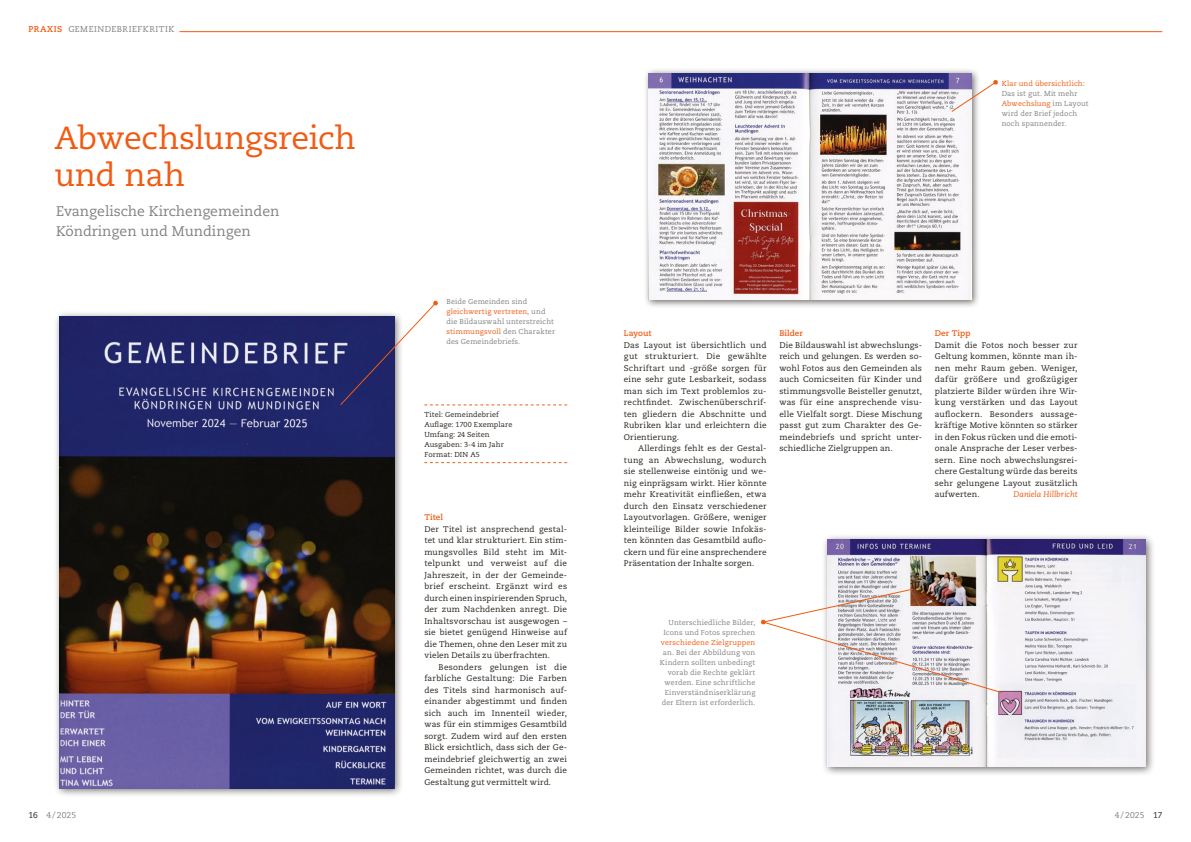
<style>
.page{position:relative;width:1191px;height:842px;background:#fff}
.page>*{position:absolute;margin:0;border:0;box-sizing:border-box;transform-origin:0 0}
.Kritik_Headline{font:32px/37px "Caecilia LT Std";letter-spacing:-.01em;color:#f15a12}
.Kritik_Vorspann{font:14px/20px "Caecilia LT Std";color:#838283}
.Rubrik_neu_links{font:8.5px "Caecilia LT Std";letter-spacing:.06em;color:#838283}
.Copy_ohne_Einzug_neu{font:8.2px/11.5px "Caecilia LT Std";letter-spacing:.015em;color:#28231d;text-align:justify}
.Copy_mit_Einzug_neu{font:8.2px/11.5px "Caecilia LT Std";letter-spacing:.015em;color:#28231d;text-align:justify}
.Zwiti_neu{font:700 8.2px "Caecilia LT Std";color:#f15a12}
.Copy_ohne_Einzug_neu-2{font:italic 8.2px "Caecilia LT Std";letter-spacing:-.005em;color:#f15a12}
.BU_neu{font:7.2px/10px "Caecilia LT Std";letter-spacing:.015em;color:#838283}
.Kritik_Details{font:7.2px/10px "Caecilia LT Std";letter-spacing:.01em;color:#28231d}
.s1{font-weight:700;color:#f15a12}
.s2{color:#f15a12}
.s3{color:#28231d}
</style>
<div class="page">
<hr style="left:179px;top:31px;width:983px;height:1px;background:#f15a12">
<div style="left:54px;top:310px;width:350px;height:488px;background:#28231d;opacity:.65"></div>
<img style="left:60px;top:316px;width:334px;height:472px">
<div style="left:821px;top:534px;width:334px;height:242px;background:#28231d;opacity:.65"></div>
<img style="left:827px;top:539px;width:318px;height:227px">
<div style="left:643px;top:68px;width:337px;height:241px;background:#28231d;opacity:.65"></div>
<img style="left:648px;top:73px;width:323px;height:227px">
<svg style="left:950px;top:80px;width:48px;height:33px"></svg>
<svg style="left:761px;top:588px;width:242px;height:106px"></svg>
<svg style="left:424px;top:462px;width:143px;height:1px"></svg>
<svg style="left:339px;top:301px;width:228px;height:105px"></svg>
<p class="Rubrik_neu_links" style="left:28px;top:24px;width:148px"><span class="s1">PRAXIS</span> GEMEINDEBRIEFKRITIK</p>
<p class="Kritik_Headline" style="left:54px;top:120px;width:303px">Abwechslungsreich und nah</p>
<p class="Kritik_Vorspann" style="left:56px;top:201px;width:225px">Evangelische Kirchengemeinden<br>Köndringen und Mundingen</p>
<p class="BU_neu" style="left:1001px;top:78px;width:88px"><span class="s2">Klar und übersichtlich:<br></span>Das ist gut. Mit mehr<br><span class="s2">Abwechslung</span> im Layout wird der Brief jedoch noch spannender.</p>
<p class="BU_neu" style="left:446px;top:297px;width:110px">Beide Gemeinden sind <span class="s2">gleichwertig vertreten,</span> und die Bildauswahl unterstreicht <span class="s2">stimmungsvoll</span> den Charakter des Gemeindebriefs.</p>
<p class="Kritik_Details" style="left:424px;top:409px;width:89px">Titel: Gemeindebrief<br>Auflage: 1700 Exemplare<br>Umfang: 24 Seiten<br>Ausgaben: 3-4 im Jahr<br>Format: DIN A5</p>
<p class="Zwiti_neu" style="left:424px;top:512px;width:20px">Titel</p>
<p class="Copy_ohne_Einzug_neu" style="left:424px;top:523px;width:144px">Der Titel ist ansprechend gestal&shy;tet und klar strukturiert. Ein stim&shy;mungsvolles Bild steht im Mit&shy;telpunkt und verweist auf die Jahreszeit, in der der Gemeinde&shy;brief erscheint. Ergänzt wird es durch einen inspirierenden Spruch, der zum Nachdenken anregt. Die Inhaltsvorschau ist ausgewogen – sie bietet genügend Hinweise auf die Themen, ohne den Leser mit zu vielen Details zu überfrachten.</p>
<p class="Copy_mit_Einzug_neu" style="left:424px;top:661px;width:144px;text-indent:14px">Besonders gelungen ist die farbliche Gestaltung: Die Farben des Titels sind harmonisch auf&shy;einander abgestimmt und finden sich auch im Innenteil wieder, was für ein stimmiges Gesamtbild sorgt. Zudem wird auf den ersten Blick ersichtlich, dass sich der Ge&shy;meindebrief gleichwertig an zwei Gemeinden richtet, was durch die Gestaltung gut vermittelt wird.</p>
<p class="Zwiti_neu" style="left:624px;top:328px;width:29px">Layout</p>
<p class="Copy_ohne_Einzug_neu" style="left:624px;top:339px;width:144px">Das Layout ist übersichtlich und gut strukturiert. Die gewählte Schriftart und -größe sorgen für eine sehr gute Lesbarkeit, sodass man sich im Text problemlos zu&shy;rechtfindet. Zwischenüberschrif&shy;ten gliedern die Abschnitte und Rubriken klar und erleichtern die Orientierung.</p>
<p class="Copy_mit_Einzug_neu" style="left:624px;top:443px;width:144px;text-indent:14px">Allerdings fehlt es der Gestal&shy;tung an Abwechslung, wodurch sie stellenweise eintönig und we&shy;nig einprägsam wirkt. Hier könnte mehr Kreativität einfließen, etwa durch den Einsatz verschiedener Layoutvorlagen. Größere, weniger kleinteilige Bilder sowie Infokäs&shy;ten könnten das Gesamtbild auflo&shy;ckern und für eine ansprechendere Präsentation der Inhalte sorgen.</p>
<p class="Zwiti_neu" style="left:779px;top:328px;width:25px">Bilder</p>
<p class="Copy_ohne_Einzug_neu" style="left:779px;top:339px;width:144px">Die Bildauswahl ist abwechslungs&shy;reich und gelungen. Es werden so&shy;wohl Fotos aus den Gemeinden als auch Comicseiten für Kinder und stimmungsvolle Beisteller genutzt, was für eine ansprechende visu&shy;elle Vielfalt sorgt. Diese Mischung passt gut zum Charakter des Ge&shy;meindebriefs und spricht unter&shy;schiedliche Zielgruppen an.</p>
<p class="Zwiti_neu" style="left:934px;top:328px;width:37px">Der Tipp</p>
<p class="Copy_ohne_Einzug_neu" style="left:934px;top:339px;width:144px">Damit die Fotos noch besser zur Geltung kommen, könnte man ih&shy;nen mehr Raum geben. Weniger, dafür größere und großzügiger platzierte Bilder würden ihre Wir&shy;kung verstärken und das Layout auflockern. Besonders aussage&shy;kräftige Motive könnten so stärker in den Fokus rücken und die emoti&shy;onale Ansprache der Leser verbes&shy;sern. Eine noch abwechslungsrei&shy;chere Gestaltung würde das bereits sehr gelungene Layout zusätzlich aufwerten.</p>
<p class="Copy_ohne_Einzug_neu-2" style="left:1013px;top:490px;width:66px">Daniela Hillbricht</p>
<p class="BU_neu" style="left:660px;top:617px;width:97px;text-align:right">Unterschiedliche Bilder,<br>Icons und Fotos sprechen <span class="s2">verschiedene Zielgruppen </span>an. Bei der Abbildung von<br>Kindern sollten unbedingt vorab die Rechte geklärt werden. Eine schriftliche<br>Einverständniserklärung der Eltern ist erforderlich.</p>
<p class="Rubrik_neu_links" style="left:28px;top:810px;width:49px"><span class="s3">16</span> 4 / 2025</p>
<p class="Rubrik_neu_links" style="left:1115px;top:810px;width:49px">4 / 2025 <span class="s3">17</span></p>
</div>
